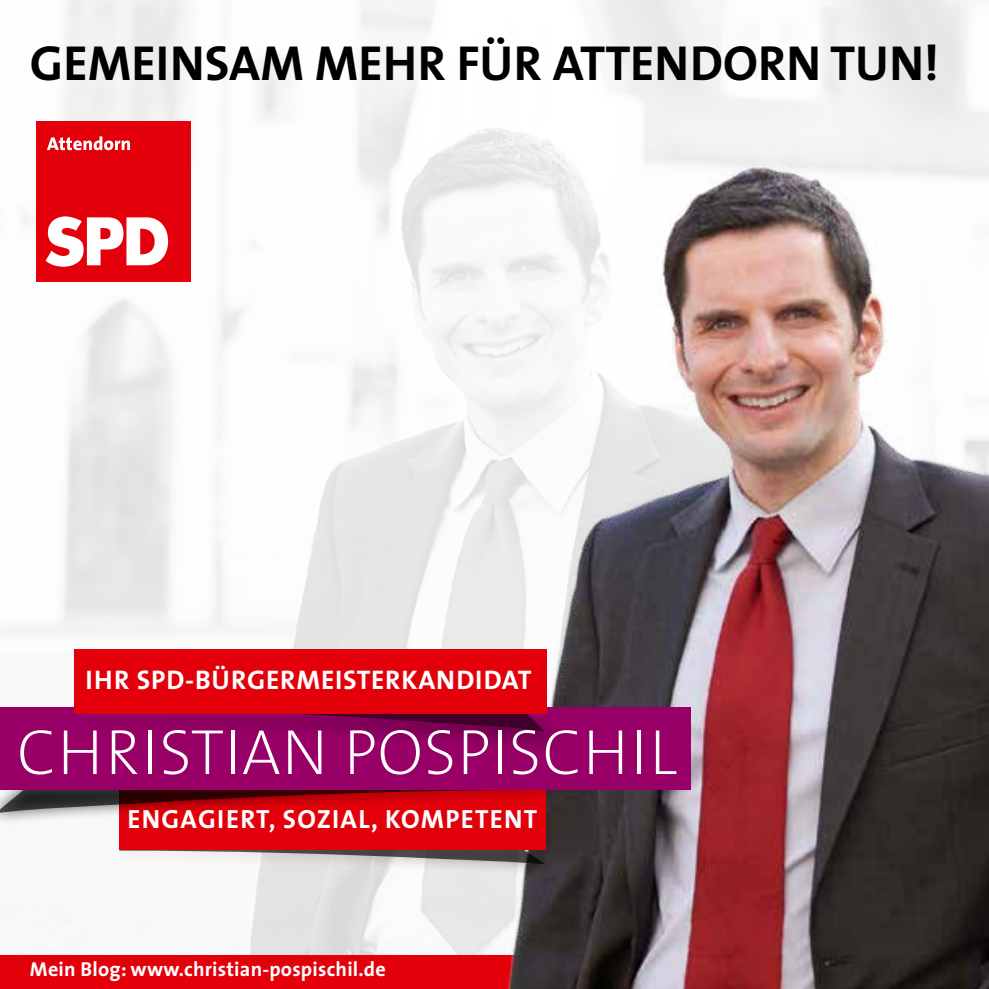
<style>
.page{position:relative;width:989px;height:989px;background:#fff}
.page>*{position:absolute;margin:0;border:0;box-sizing:border-box;transform-origin:0 0}
.t1{font:200 64.35px "The Sans";letter-spacing:.015em;color:#fff}
.t2{font:700 49.5px "The Sans";color:#000}
.t3{font:27px "The Sans Bold Caps";letter-spacing:.03em;color:#fff}
.t4{font:700 26.32px "The Sans";letter-spacing:.05em;color:#fff}
.t5{font:700 20.25px "The Sans";letter-spacing:.01em;color:#fff}
</style>
<div class="page">
<img style="left:0;top:0;width:989px;height:955px">
<div style="left:36px;top:122px;width:155px;height:160px;background:#e3000b"></div>
<svg style="left:46px;top:216px;width:122px;height:51px"></svg>
<svg style="left:47px;top:136px;width:83px;height:14px"></svg>
<div style="left:0;top:955px;width:989px;height:34px;background:#e3000b"></div>
<img style="left:296px;top:141px;width:693px;height:848px">
<div style="left:108px;top:835px;width:449px;height:42px;background:#000;opacity:.33"></div>
<svg style="left:120px;top:850px;width:425px;height:14px"></svg>
<div style="left:119px;top:784px;width:427px;height:66px;background:#e3000b"></div>
<div style="left:0;top:774px;width:558px;height:52px;background:#000;opacity:.65"></div>
<svg style="left:0;top:790px;width:546px;height:23px"></svg>
<div style="left:0;top:708px;width:690px;height:82px;background:#980067"></div>
<div style="left:74px;top:705px;width:495px;height:51px;background:#000;opacity:.25"></div>
<svg style="left:74px;top:714px;width:470px;height:17px"></svg>
<div style="left:74px;top:649px;width:472px;height:65px;background:#e3000b"></div>
<h2 class="t2" style="left:30px;top:22px;width:910px">GEMEINSAM MEH R FÜR ATTENDORN TUN!</h2>
<h3 class="t3" style="left:85px;top:657px;width:447px">IHR SPD-BÜRGERMEISTERKANDIDAT</h3>
<h1 class="t1" style="left:17px;top:699px;width:661px">CHRISTIAN POSPISCHIL</h1>
<p class="t4" style="left:127px;top:797px;width:411px">ENGAGIERT, SOZIAL, KOMPETENT</p>
<p class="t5" style="left:30px;top:952px;width:357px">MEIN BLOG: WWW.CHRISTIAN-POSPISCHIL.DE</p>
</div>
